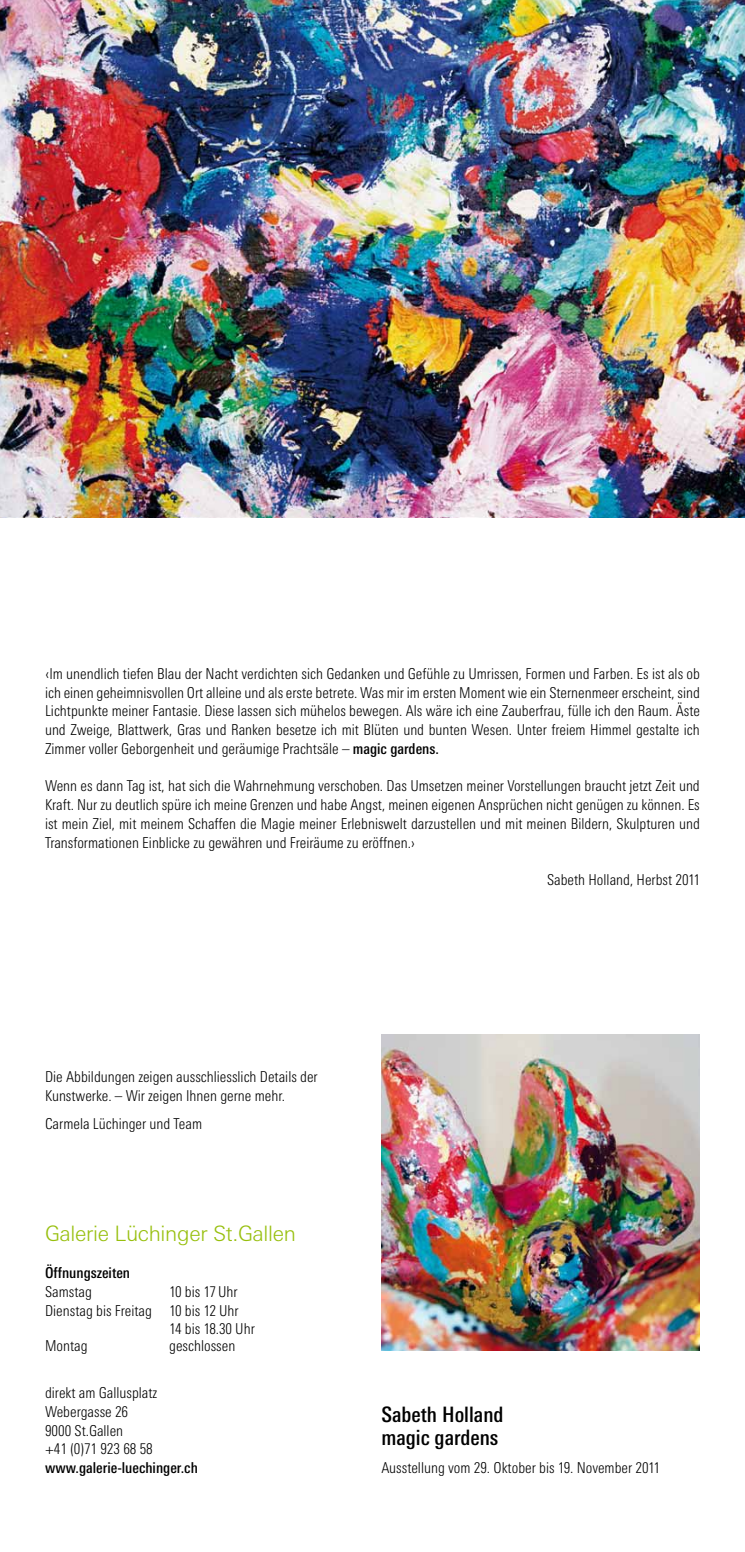
<style>
.page{position:relative;width:745px;height:1552px;background:#fff}
.page>*{position:absolute;margin:0;border:0;box-sizing:border-box;transform-origin:0 0}
.t1{font:300 21.25px "Linotype Univers Basic";letter-spacing:-.015em;color:#97bf0d}
.t2{font:500 condensed 21.25px/22.5px "Linotype Univers";color:#000}
.t3{font:300 condensed 15px/18.8px "Linotype Univers";color:#000;text-align:justify}
.t4{font:500 condensed 15px "Linotype Univers";color:#000}
.s1{font-family:"Linotype Univers Basic";font-stretch:normal}
.s2{font-weight:500}
</style>
<div class="page">
<img style="left:0;top:0;width:744px;height:517px">
<img style="left:381px;top:1035px;width:318px;height:316px">
<p class="t3" style="left:45px;top:664px;width:656px"><span class="s1">‹</span>Im unendlich tiefen Blau der Nacht verdichten sich Gedanken und Gefühle zu Umrissen, Formen und Farben. Es ist als ob ich einen geheimnisvollen Ort alleine und als erste betrete. Was mir im ersten Moment wie ein Sternenmeer erscheint, sind Lichtpunkte meiner Fantasie. Diese lassen sich mühelos bewegen. Als wäre ich eine Zauberfrau, fülle ich den Raum. Äste und Zweige, Blattwerk, Gras und Ranken besetze ich mit Blüten und bunten Wesen. Unter freiem Himmel gestalte ich Zimmer voller Geborgenheit und geräumige Prachtsäle – <span class="s2">magic gardens.</span></p>
<p class="t3" style="left:45px;top:777px;width:656px">Wenn es dann Tag ist, hat sich die Wahrnehmung verschoben. Das Umsetzen meiner Vorstellungen braucht jetzt Zeit und Kraft. Nur zu deutlich spüre ich meine Grenzen und habe Angst, meinen eigenen Ansprüchen nicht genügen zu können. Es ist mein Ziel, mit meinem Schaffen die Magie meiner Erlebniswelt darzustellen und mit meinen Bildern, Skulpturen und Transformationen Einblicke zu gewähren und Freiräume zu eröffnen.<span class="s1">›</span></p>
<p class="t3" style="left:546px;top:870px;width:154px">Sabeth Holland, Herbst 2011</p>
<p class="t3" style="left:45px;top:1067px;width:274px">Die Abbildungen zeigen ausschliesslich Details der<br>Kunstwerke. – Wir zeigen Ihnen gerne mehr.</p>
<p class="t3" style="left:45px;top:1114px;width:158px">Carmela Lüchinger und Team</p>
<h1 class="t1" style="left:45px;top:1221px;width:252px">Galerie Lüchinger St.Gallen</h1>
<p class="t4" style="left:45px;top:1264px;width:87px">Öffnungszeiten</p>
<p class="t3" style="left:45px;top:1282px;width:48px">Samstag</p>
<p class="t3" style="left:169px;top:1282px;width:70px">10 bis 17 Uhr</p>
<p class="t3" style="left:45px;top:1301px;width:195px">Dienstag bis Freitag 10 bis 12 Uhr</p>
<p class="t3" style="left:169px;top:1320px;width:87px">14 bis 18.30 Uhr</p>
<p class="t3" style="left:45px;top:1336px;width:44px">Montag</p>
<p class="t3" style="left:169px;top:1336px;width:68px">geschlossen</p>
<p class="t3" style="left:45px;top:1383px;width:114px;text-align:left">direkt am Gallusplatz<br>Webergasse 26<br>9000 St.Gallen<br>+41 (0)71 923 68 58</p>
<p class="t4" style="left:45px;top:1459px;width:154px">www.galerie-luechinger.ch</p>
<h1 class="t2" style="left:381px;top:1403px;width:124px">Sabeth Holland magic gardens</h1>
<p class="t3" style="left:381px;top:1458px;width:280px">Ausstellung vom 29. Oktober bis 19. November 2011</p>
</div>
